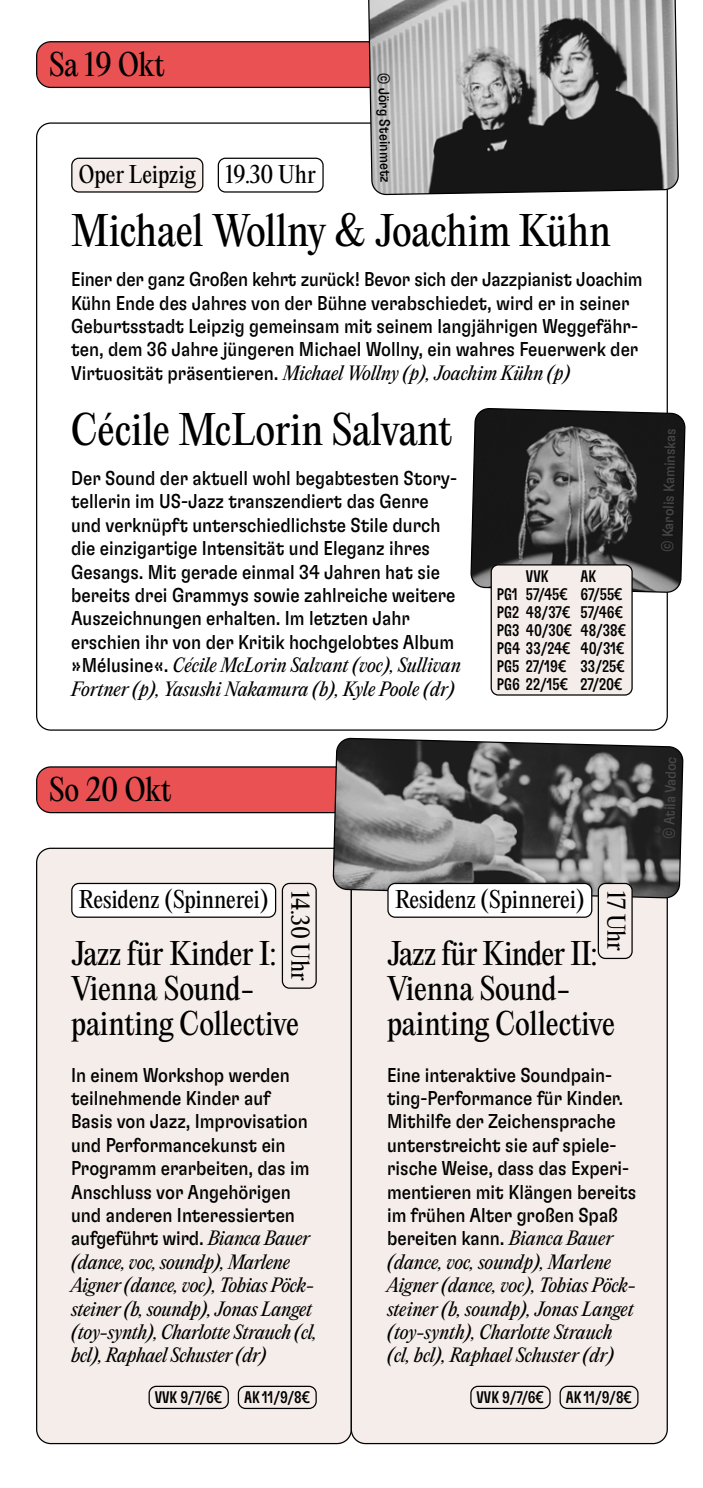
<style>
.page{position:relative;width:703px;height:1488px;background:#fff}
.page>*{position:absolute;margin:0;border:0;box-sizing:border-box;transform-origin:0 0}
.t1{font:40px "PP Editorial New";letter-spacing:-.005em;color:#000}
.t2{font:30px/35px "PP Editorial New";letter-spacing:-.01em;color:#000}
.t3{font:22.5px "PP Editorial New";letter-spacing:-.005em;color:#000}
.t4{font:condensed 20px/23.5px "GT Flexa";color:#000}
.t5{font:italic 18px/23.5px "PP Editorial New";letter-spacing:-.01em;color:#000}
.t6{font:500 extra-condensed 16.75px/18px "GT Flexa";color:#000}
.t7{font:condensed 15px "GT Flexa";color:#474747}
.t8{font:condensed 15px "GT Flexa";color:#000}
.s1{font-family:"GT Flexa";font-style:normal;font-stretch:condensed;font-size:20px}
.s2{font-family:"PP Editorial New";font-style:italic;font-stretch:normal;font-size:18px}
</style>
<div class="page">
<div style="left:37px;top:767px;width:630px;height:45px;background:#ea5153;border-radius:14px"></div>
<div style="left:36px;top:766px;width:631px;height:47px;border:1px solid #000;border-radius:14px"></div>
<div style="left:37px;top:848px;width:314px;height:595px;background:#f5edea;border-radius:14px"></div>
<div style="left:351px;top:848px;width:316px;height:595px;background:#f5edea;border-radius:14px"></div>
<div style="left:37px;top:42px;width:630px;height:45px;background:#ea5153;border-radius:14px"></div>
<div style="left:36px;top:41px;width:631px;height:47px;border:1px solid #000;border-radius:14px"></div>
<svg style="left:332px;top:737px;width:352px;height:162px;background:#6e6d6d"></svg>
<div style="left:72px;top:158px;width:131px;height:34px;background:#f5edea;border-radius:7px"></div>
<div style="left:71px;top:158px;width:132px;height:35px;border:1px solid #000;border-radius:7px"></div>
<div style="left:72px;top:883px;width:203px;height:34px;background:#fff;border-radius:7px"></div>
<div style="left:71px;top:883px;width:205px;height:35px;border:1px solid #000;border-radius:7px"></div>
<div style="left:388px;top:883px;width:203px;height:34px;background:#fff;border-radius:7px"></div>
<div style="left:387px;top:883px;width:205px;height:35px;border:1px solid #000;border-radius:7px"></div>
<div style="left:218px;top:158px;width:105px;height:35px;border:1px solid #000;border-radius:7px"></div>
<svg style="left:470px;top:407px;width:216px;height:187px;background:#4c4c4c"></svg>
<svg style="left:367px;top:0;width:311px;height:195px;background:#7f7e7e"></svg>
<div style="left:491px;top:565px;width:141px;height:130px;background:#f5edea;border-radius:7px"></div>
<div style="left:490px;top:564px;width:142px;height:131px;border:1px solid #000;border-radius:7px"></div>
<div style="left:282px;top:883px;width:35px;height:105px;border:1px solid #000;border-radius:7px"></div>
<div style="left:598px;top:883px;width:34px;height:75px;background:#f5edea;border-radius:7px"></div>
<div style="left:597px;top:883px;width:35px;height:76px;border:1px solid #000;border-radius:7px"></div>
<div style="left:148px;top:1385px;width:81px;height:24px;border:1px solid #000;border-radius:7px"></div>
<div style="left:470px;top:1385px;width:80px;height:24px;border:1px solid #000;border-radius:7px"></div>
<div style="left:238px;top:1385px;width:79px;height:24px;border:1px solid #000;border-radius:7px"></div>
<div style="left:559px;top:1385px;width:79px;height:24px;border:1px solid #000;border-radius:7px"></div>
<h2 class="t2" style="left:49px;top:47px;width:117px">Sa 19 Okt</h2>
<p class="t3" style="left:79px;top:159px;width:118px">Oper Leipzig</p>
<p class="t3" style="left:225px;top:159px;width:92px">19.30 Uhr</p>
<p class="t8" style="left:393px;top:73px;width:111px;rotate:89deg">© Jörg Steinmetz</p>
<h1 class="t1" style="left:71px;top:203px;width:541px">Michael Wollny &amp; Joachim Kühn</h1>
<p class="t4" style="left:71px;top:267px;width:573px">Einer der ganz Großen kehrt zurück! Bevor sich der Jazzpianist Joachim Kühn Ende des Jahres von der Bühne verabschiedet, wird er in seiner Geburtsstadt Leipzig gemeinsam mit seinem langjährigen Weggefähr&shy;ten, dem 36 Jahre jüngeren Michael Wollny, ein wahres Feuerwerk der</p>
<p class="t5" style="left:71px;top:361px;width:500px"><span class="s1">Virtuosität präsentieren.</span> Michael Wollny (p), Joachim Kühn (p)</p>
<h1 class="t1" style="left:71px;top:402px;width:382px">Cécile McLorin Salvant</h1>
<p class="t4" style="left:71px;top:466px;width:387px">Der Sound der aktuell wohl begabtesten Story&shy;tellerin im US-Jazz transzendiert das Genre und verknüpft unterschiedlichste Stile durch die einzigartige Intensität und Eleganz ihres Gesangs. Mit gerade einmal 34 Jahren hat sie bereits drei Grammys sowie zahlreiche weitere Auszeichnungen erhalten. Im letzten Jahr erschien ihr von der Kritik hochgelobtes Album</p>
<p class="t5" style="left:71px;top:653px;width:391px"><span class="s1">»Mélusine«.</span> Cécile McLorin Salvant (voc), Sullivan<br>Fortner (p), Yasushi Nakamura (b), Kyle Poole (dr)</p>
<p class="t6" style="left:497px;top:566px;width:131px;text-indent:84px">AK<br>PG1 57/45€ 67/55€<br>PG2 48/37€ 57/46€<br>PG3 40/30€ 48/38€<br>PG4 33/24€ 40/31€<br>PG5 27/19€ 33/25€<br>PG6 22/15€ 27/20€</p>
<p class="t6" style="left:526px;top:566px;width:24px">VVK</p>
<p class="t7" style="left:657px;top:551px;width:125px;rotate:-88deg">© Karolis Kaminskas</p>
<h2 class="t2" style="left:49px;top:772px;width:124px">So 20 Okt</h2>
<p class="t3" style="left:79px;top:884px;width:191px">Residenz (Spinnerei)</p>
<p class="t3" style="left:395px;top:884px;width:191px">Residenz (Spinnerei)</p>
<p class="t3" style="left:315px;top:890px;width:92px;rotate:90deg">14.30 Uhr</p>
<p class="t3" style="left:631px;top:890px;width:62px;rotate:90deg">17 Uhr</p>
<h2 class="t2" style="left:71px;top:935px;width:229px">Jazz für Kinder I:<br>Vienna Sound&shy;painting Collective</h2>
<h2 class="t2" style="left:387px;top:935px;width:229px">Jazz für Kinder II:<br>Vienna Sound&shy;painting Collective</h2>
<p class="t4" style="left:71px;top:1062px;width:240px">In einem Workshop werden teilnehmende Kinder auf<br>Basis von Jazz, Improvisation und Performancekunst ein<br>Programm erarbeiten, das im<br>Anschluss vor Angehörigen und anderen Interessierten aufgeführt wird. <span class="s2">Bianca Bauer</span></p>
<p class="t5" style="left:71px;top:1250px;width:247px">(dance, voc, soundp), Marlene Aigner (dance, voc), Tobias Pöck&shy;steiner (b, soundp), Jonas Langet (toy-synth), Charlotte Strauch (cl, bcl), Raphael Schuster (dr)</p>
<p class="t4" style="left:387px;top:1062px;width:251px">Eine interaktive Soundpain&shy;ting-Performance für Kinder.<br>Mithilfe der Zeichensprache unterstreicht sie auf spiele&shy;rische Weise, dass das Experi&shy;mentieren mit Klängen bereits im frühen Alter großen Spaß bereiten kann. <span class="s2">Bianca Bauer</span></p>
<p class="t5" style="left:387px;top:1250px;width:250px">(dance, voc, soundp), Marlene Aigner (dance, voc), Tobias Pöck&shy;steiner (b, soundp), Jonas Langet (toy-synth), Charlotte Strauch (cl, bcl), Raphael Schuster (dr)</p>
<p class="t6" style="left:155px;top:1387px;width:69px">VVK 9/7/6€</p>
<p class="t6" style="left:244px;top:1387px;width:68px">AK 11/9/8€</p>
<p class="t6" style="left:476px;top:1387px;width:69px">VVK 9/7/6€</p>
<p class="t6" style="left:565px;top:1387px;width:68px">AK 11/9/8€</p>
<p class="t7" style="left:659px;top:838px;width:84px;rotate:-88deg">© Atila Vadoc</p>
</div>
